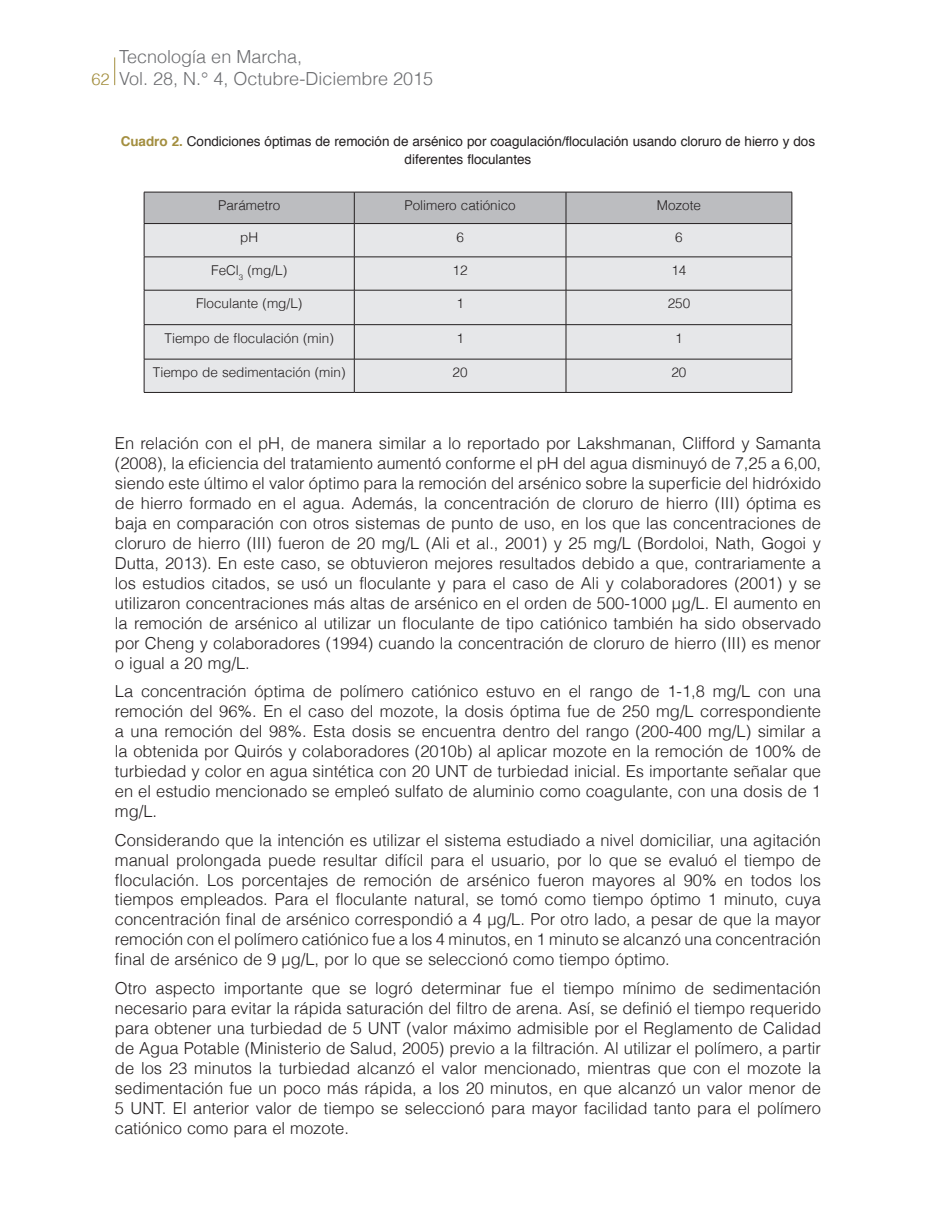
<style>
.page{position:relative;width:936px;height:1206px;background:#fff}
.page>*{position:absolute;margin:0;border:0;box-sizing:border-box;transform-origin:0 0}
.t1{font:300 18px/21.6px "Helvetica";color:#6c6d70}
._6texto{font:300 16.5px/20px "Helvetica";color:#231f20;text-align:justify}
.textocuadros{font:300 13.5px "Helvetica";color:#231f20}
._9tituloscuadros1{font:13.5px/18.1px "Helvetica";letter-spacing:-.005em;color:#231f20;text-align:center}
.s1{font-size:16.5px;color:#a38e3f}
.s2{font-weight:700;color:#a38e3f}
</style>
<div class="page">
<svg style="left:114px;top:57px;width:1px;height:28px"></svg>
<div style="left:145px;top:193px;width:646px;height:30px;background:#bcbdc0"></div>
<div style="left:145px;top:224px;width:646px;height:168px;background:#e6e7e9"></div>
<hr style="left:144px;top:192px;width:210px;height:1px;background:#231f20">
<hr style="left:144px;top:192px;width:1px;height:31px;background:#231f20">
<hr style="left:354px;top:192px;width:211px;height:1px;background:#231f20">
<hr style="left:354px;top:192px;width:1px;height:31px;background:#231f20">
<hr style="left:565px;top:192px;width:226px;height:1px;background:#231f20">
<hr style="left:565px;top:192px;width:1px;height:31px;background:#231f20">
<hr style="left:791px;top:192px;width:1px;height:31px;background:#231f20">
<hr style="left:144px;top:223px;width:210px;height:1px;background:#231f20">
<hr style="left:144px;top:224px;width:1px;height:32px;background:#231f20">
<hr style="left:354px;top:223px;width:211px;height:1px;background:#231f20">
<hr style="left:354px;top:224px;width:1px;height:32px;background:#231f20">
<hr style="left:565px;top:223px;width:226px;height:1px;background:#231f20">
<hr style="left:565px;top:224px;width:1px;height:32px;background:#231f20">
<hr style="left:791px;top:224px;width:1px;height:32px;background:#231f20">
<hr style="left:144px;top:256px;width:210px;height:1px;background:#231f20">
<hr style="left:144px;top:257px;width:1px;height:33px;background:#231f20">
<hr style="left:354px;top:256px;width:211px;height:1px;background:#231f20">
<hr style="left:354px;top:257px;width:1px;height:33px;background:#231f20">
<hr style="left:565px;top:256px;width:226px;height:1px;background:#231f20">
<hr style="left:565px;top:257px;width:1px;height:33px;background:#231f20">
<hr style="left:791px;top:257px;width:1px;height:33px;background:#231f20">
<hr style="left:144px;top:290px;width:210px;height:1px;background:#231f20">
<hr style="left:144px;top:290px;width:1px;height:34px;background:#231f20">
<hr style="left:354px;top:290px;width:211px;height:1px;background:#231f20">
<hr style="left:354px;top:290px;width:1px;height:34px;background:#231f20">
<hr style="left:565px;top:290px;width:226px;height:1px;background:#231f20">
<hr style="left:565px;top:290px;width:1px;height:34px;background:#231f20">
<hr style="left:791px;top:290px;width:1px;height:34px;background:#231f20">
<hr style="left:144px;top:324px;width:210px;height:1px;background:#231f20">
<hr style="left:144px;top:325px;width:1px;height:34px;background:#231f20">
<hr style="left:354px;top:324px;width:211px;height:1px;background:#231f20">
<hr style="left:354px;top:325px;width:1px;height:34px;background:#231f20">
<hr style="left:565px;top:324px;width:226px;height:1px;background:#231f20">
<hr style="left:565px;top:325px;width:1px;height:34px;background:#231f20">
<hr style="left:791px;top:325px;width:1px;height:34px;background:#231f20">
<hr style="left:144px;top:359px;width:210px;height:1px;background:#231f20">
<hr style="left:144px;top:359px;width:1px;height:33px;background:#231f20">
<hr style="left:354px;top:359px;width:211px;height:1px;background:#231f20">
<hr style="left:354px;top:359px;width:1px;height:33px;background:#231f20">
<hr style="left:565px;top:359px;width:226px;height:1px;background:#231f20">
<hr style="left:565px;top:359px;width:1px;height:33px;background:#231f20">
<hr style="left:791px;top:359px;width:1px;height:33px;background:#231f20">
<hr style="left:144px;top:392px;width:210px;height:1px;background:#231f20">
<hr style="left:354px;top:392px;width:211px;height:1px;background:#231f20">
<hr style="left:565px;top:392px;width:226px;height:1px;background:#231f20">
<p class="t1" style="left:91px;top:46px;width:343px;text-indent:28px">Tecnología en Marcha,<br><span class="s1">62</span> Vol. 28, N.° 4, Octubre-Diciembre 2015</p>
<p class="_9tituloscuadros1" style="left:121px;top:133px;width:695px"><span class="s2">Cuadro 2.</span> Condiciones óptimas de remoción de arsénico por coagulación/floculación usando cloruro de hierro y dos diferentes floculantes</p>
<p class="textocuadros" style="left:218px;top:197px;width:64px">Parámetro</p>
<p class="textocuadros" style="left:404px;top:197px;width:113px">Polimero catiónico</p>
<p class="textocuadros" style="left:656px;top:197px;width:46px">Mozote</p>
<p class="textocuadros" style="left:240px;top:228px;width:19px">pH</p>
<p class="textocuadros" style="left:456px;top:228px;width:9px">6</p>
<p class="textocuadros" style="left:674px;top:228px;width:9px">6</p>
<p class="textocuadros" style="left:211px;top:262px;width:78px">FeCl<sub>3</sub> (mg/L)</p>
<p class="textocuadros" style="left:452px;top:262px;width:17px">12</p>
<p class="textocuadros" style="left:671px;top:262px;width:17px">14</p>
<p class="textocuadros" style="left:196px;top:295px;width:108px">Floculante (mg/L)</p>
<p class="textocuadros" style="left:456px;top:295px;width:9px">1</p>
<p class="textocuadros" style="left:667px;top:295px;width:24px">250</p>
<p class="textocuadros" style="left:164px;top:329px;width:171px">Tiempo de floculación (min)</p>
<p class="textocuadros" style="left:456px;top:329px;width:9px">1</p>
<p class="textocuadros" style="left:674px;top:329px;width:9px">1</p>
<p class="textocuadros" style="left:153px;top:364px;width:194px">Tiempo de sedimentación (min)</p>
<p class="textocuadros" style="left:452px;top:364px;width:17px">20</p>
<p class="textocuadros" style="left:671px;top:364px;width:17px">20</p>
<p class="_6texto" style="left:115px;top:433px;width:707px">En relación con el pH, de manera similar a lo reportado por Lakshmanan, Clifford y Samanta (2008), la eficiencia del tratamiento aumentó conforme el pH del agua disminuyó de 7,25 a 6,00, siendo este último el valor óptimo para la remoción del arsénico sobre la superficie del hidróxido de hierro formado en el agua. Además, la concentración de cloruro de hierro (III) óptima es baja en comparación con otros sistemas de punto de uso, en los que las concentraciones de cloruro de hierro (III) fueron de 20 mg/L (Ali et al., 2001) y 25 mg/L (Bordoloi, Nath, Gogoi y Dutta, 2013). En este caso, se obtuvieron mejores resultados debido a que, contrariamente a los estudios citados, se usó un floculante y para el caso de Ali y colaboradores (2001) y se utilizaron concentraciones más altas de arsénico en el orden de 500-1000 µg/L. El aumento en la remoción de arsénico al utilizar un floculante de tipo catiónico también ha sido observado por Cheng y colaboradores (1994) cuando la concentración de cloruro de hierro (III) es menor o igual a 20 mg/L.</p>
<p class="_6texto" style="left:115px;top:681px;width:707px">La concentración óptima de polímero catiónico estuvo en el rango de 1-1,8 mg/L con una remoción del 96%. En el caso del mozote, la dosis óptima fue de 250 mg/L correspondiente a una remoción del 98%. Esta dosis se encuentra dentro del rango (200-400 mg/L) similar a la obtenida por Quirós y colaboradores (2010b) al aplicar mozote en la remoción de 100% de turbiedad y color en agua sintética con 20 UNT de turbiedad inicial. Es importante señalar que en el estudio mencionado se empleó sulfato de aluminio como coagulante, con una dosis de 1 mg/L.</p>
<p class="_6texto" style="left:115px;top:829px;width:707px">Considerando que la intención es utilizar el sistema estudiado a nivel domiciliar, una agitación manual prolongada puede resultar difícil para el usuario, por lo que se evaluó el tiempo de floculación. Los porcentajes de remoción de arsénico fueron mayores al 90% en todos los tiempos empleados. Para el floculante natural, se tomó como tiempo óptimo 1 minuto, cuya concentración final de arsénico correspondió a 4 µg/L. Por otro lado, a pesar de que la mayor remoción con el polímero catiónico fue a los 4 minutos, en 1 minuto se alcanzó una concentración final de arsénico de 9 µg/L, por lo que se seleccionó como tiempo óptimo.</p>
<p class="_6texto" style="left:115px;top:977px;width:707px">Otro aspecto importante que se logró determinar fue el tiempo mínimo de sedimentación necesario para evitar la rápida saturación del filtro de arena. Así, se definió el tiempo requerido para obtener una turbiedad de 5 UNT (valor máximo admisible por el Reglamento de Calidad de Agua Potable (Ministerio de Salud, 2005) previo a la filtración. Al utilizar el polímero, a partir de los 23 minutos la turbiedad alcanzó el valor mencionado, mientras que con el mozote la sedimentación fue un poco más rápida, a los 20 minutos, en que alcanzó un valor menor de 5 UNT. El anterior valor de tiempo se seleccionó para mayor facilidad tanto para el polímero catiónico como para el mozote.</p>
</div>
